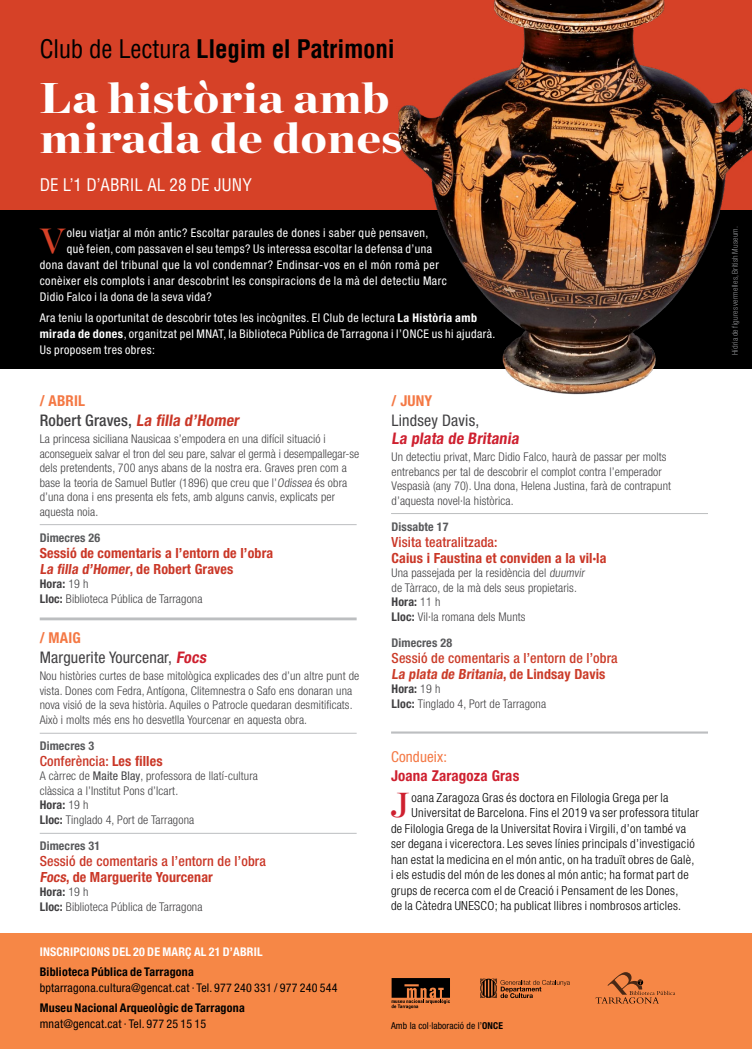
<style>
.page{position:relative;width:752px;height:1049px;background:#fff}
.page>*{position:absolute;margin:0;border:0;box-sizing:border-box;transform-origin:0 0}
.t1{font:900 43px/40px "Chronicle Display";letter-spacing:.01em;color:#fff;scale:1.1 1}
.t2{font:35px "Chronicle Display Semi";color:#d64127}
.t3{font:34.7px "Chronicle Display Semi";color:#ce202f}
.t4{font:700 condensed 25px "Helvetica LT Std";letter-spacing:-.01em;color:#000}
.t5{font:condensed 17px "Helvetica LT Std";color:#fff}
.t6{font:condensed 16px "Helvetica Neue LT Std";letter-spacing:.01em;color:#414042}
.t7{font:700 condensed 16px "Helvetica Neue LT Std";color:#ca3727}
.t8{font:700 condensed 16px "Helvetica Neue LT Std";color:#ce202f}
.t9{font:700 condensed 15px "Helvetica Neue LT Std";letter-spacing:.01em;color:#ce202f}
.t10{font:700 condensed 15px "Helvetica Neue LT Std";letter-spacing:.01em;color:#f47844}
.t11{font:condensed 15px "Helvetica Neue LT Std";letter-spacing:.01em;color:#f47844}
.t12{font:700 condensed 14px/16px "Helvetica Neue LT Std";letter-spacing:.01em;color:#ca3727}
.t13{font:500 condensed 14px "Helvetica Neue LT Std";letter-spacing:.01em;color:#ca3727}
.t14{font:500 condensed 14px "Helvetica Neue LT Std";letter-spacing:.01em;color:#cb3c29}
.t15{font:700 condensed 14px "Helvetica Neue LT Std";color:#cb3c29}
.t16{font:300 condensed 12.5px "Helvetica Neue LT Std";letter-spacing:.025em;color:#000}
.t17{font:300 condensed 12px/14.5px "Helvetica Neue LT Std";letter-spacing:.01em;color:#414042}
.t18{font:condensed 12px/16px "Helvetica Neue LT Std";letter-spacing:.035em;color:#fff}
.t19{font:condensed 12px "Helvetica Neue LT Std";letter-spacing:.015em;color:#000}
.t20{font:700 condensed 12px "Helvetica Neue LT Std";letter-spacing:.015em;color:#000}
.t21{font:700 condensed 12px "Helvetica Neue LT Std";letter-spacing:.01em;color:#58595b}
.t22{font:700 condensed 12px "Helvetica Neue LT Std";letter-spacing:.015em;color:#fff}
.t23{font:condensed 9.5px "Helvetica Neue LT Std";letter-spacing:.01em;color:#000}
.t24{font:300 condensed 8px "Helvetica Neue LT Std";letter-spacing:.02em;color:#939598}
.s1{font-weight:400}
.s2{font-weight:700}
.s3{font-weight:500;color:#414042}
.s4{font-weight:700;color:#ce202f}
</style>
<div class="page">
<div style="left:0;top:933px;width:751px;height:116px;background:#f68746"></div>
<div style="left:0;top:210px;width:751px;height:159px;background:#000"></div>
<div style="left:0;top:0;width:751px;height:210px;background:#d64127"></div>
<img style="left:398px;top:0;width:353px;height:395px">
<hr style="left:391px;top:731px;width:316px;height:2px;background:#bcbec0">
<hr style="left:391px;top:513px;width:316px;height:1px;background:#bcbec0">
<hr style="left:40px;top:524px;width:316px;height:1px;background:#bcbec0">
<hr style="left:40px;top:617px;width:316px;height:3px;background:#bcbec0">
<hr style="left:40px;top:733px;width:316px;height:1px;background:#bcbec0">
<hr style="left:40px;top:833px;width:316px;height:1px;background:#bcbec0">
<svg style="left:391px;top:978px;width:59px;height:31px"></svg>
<svg style="left:480px;top:978px;width:89px;height:20px"></svg>
<svg style="left:595px;top:972px;width:79px;height:31px"></svg>
<h3 class="t4" style="left:40px;top:33px;width:356px"><span class="s1">Club de Lectura</span> Llegim el Patrimoni</h3>
<h1 class="t1" style="left:40px;top:75px;width:331px">La història amb mirada de dones</h1>
<h3 class="t5" style="left:40px;top:174px;width:213px">DE L’1 D’ABRIL AL 28 DE JUNY</h3>
<h2 class="t2" style="left:40px;top:213px;width:26px">V</h2>
<p class="t18" style="left:67px;top:224px;width:363px">oleu viatjar al món antic? Escoltar paraules de dones i saber què pensaven,</p>
<p class="t18" style="left:67px;top:240px;width:367px">què feien, com passaven el seu temps? Us interessa escoltar la defensa d’una</p>
<p class="t18" style="left:40px;top:256px;width:400px">dona davant del tribunal que la vol condemnar? Endinsar-vos en el món romà per</p>
<p class="t18" style="left:40px;top:272px;width:408px">conèixer els complots i anar descobrint les conspiracions de la mà del detectiu Marc</p>
<p class="t18" style="left:40px;top:288px;width:173px">Didio Falco i la dona de la seva vida?</p>
<p class="t18" style="left:40px;top:310px;width:457px">Ara teniu la oportunitat de descobrir totes les incògnites. El Club de lectura <span class="s2">La Història amb mirada de dones</span>, organitzat pel MNAT, la Biblioteca Pública de Tarragona i l’ONCE us hi ajudarà.<br>Us proposem tres obres:</p>
<p class="t10" style="left:40px;top:392px;width:47px">/ ABRIL</p>
<h3 class="t7" style="left:40px;top:411px;width:203px"><span class="s3">Robert Graves,</span> La filla d’Homer</h3>
<p class="t17" style="left:40px;top:432px;width:321px">La princesa siciliana Nausicaa s’empodera en una difícil situació i aconsegueix salvar el tron del seu pare, salvar el germà i desempallegar-se dels pretendents, 700 anys abans de la nostra era. Graves pren com a base la teoria de Samuel Butler (1896) que creu que l’Odissea és obra d’una dona i ens presenta els fets, amb alguns canvis, explicats per aquesta noia.</p>
<p class="t21" style="left:40px;top:530px;width:62px">Dimecres 26</p>
<p class="t12" style="left:40px;top:545px;width:235px">Sessió de comentaris a l’entorn de l’obra<br>La filla d’Homer, de Robert Graves</p>
<p class="t17" style="left:40px;top:577px;width:164px"><span class="s2">Hora:</span> 19 h<br><span class="s2">Lloc:</span> Biblioteca Pública de Tarragona</p>
<p class="t10" style="left:40px;top:629px;width:42px">/ MAIG</p>
<h3 class="t6" style="left:40px;top:648px;width:170px">Marguerite Yourcenar, <span class="s4">Focs</span></h3>
<p class="t17" style="left:40px;top:669px;width:321px">Nou històries curtes de base mitològica explicades des d’un altre punt de vista. Dones com Fedra, Antígona, Clitemnestra o Safo ens donaran una nova visió de la seva història. Aquiles o Patrocle quedaran desmitificats.<br>Això i molts més ens ho desvetlla Yourcenar en aquesta obra.</p>
<p class="t21" style="left:40px;top:738px;width:56px">Dimecres 3</p>
<p class="t13" style="left:40px;top:752px;width:124px">Conferència: <span class="s2">Les filles</span></p>
<p class="t17" style="left:40px;top:769px;width:220px">A càrrec de <span class="s1">Maite Blay</span>, professora de llatí-cultura clàssica a l’Institut Pons d’Icart.<br><span class="s2">Hora:</span> 19 h<br><span class="s2">Lloc:</span> Tinglado 4, Port de Tarragona</p>
<p class="t21" style="left:40px;top:838px;width:62px">Dimecres 31</p>
<p class="t13" style="left:40px;top:852px;width:227px">Sessió de comentaris a l’entorn de l’obra</p>
<p class="t12" style="left:40px;top:868px;width:175px">Focs, de Marguerite Yourcenar</p>
<p class="t17" style="left:40px;top:884px;width:164px"><span class="s2">Hora:</span> 19 h<br><span class="s2">Lloc:</span> Biblioteca Pública de Tarragona</p>
<p class="t10" style="left:391px;top:392px;width:42px">/ JUNY</p>
<h3 class="t6" style="left:391px;top:411px;width:89px">Lindsey Davis,</h3>
<h3 class="t8" style="left:391px;top:429px;width:131px">La plata de Britania</h3>
<p class="t17" style="left:391px;top:450px;width:281px">Un detectiu privat, Marc Didio Falco, haurà de passar per molts entrebancs per tal de descobrir el complot contra l’emperador Vespasià (any 70). Una dona, Helena Justina, farà de contrapunt d’aquesta novel·la històrica.</p>
<p class="t21" style="left:391px;top:519px;width:58px">Dissabte 17</p>
<p class="t13" style="left:391px;top:533px;width:107px">Visita teatralitzada:</p>
<p class="t12" style="left:391px;top:550px;width:216px">Caius i Faustina et conviden a la vil·la</p>
<p class="t17" style="left:391px;top:566px;width:196px">Una passejada per la residència del duumvir de Tàrraco, de la mà dels seus propietaris.<br><span class="s2">Hora:</span> 11 h<br><span class="s2">Lloc:</span> Vil·la romana dels Munts</p>
<p class="t21" style="left:391px;top:635px;width:62px">Dimecres 28</p>
<p class="t14" style="left:391px;top:649px;width:227px">Sessió de comentaris a l’entorn de l’obra</p>
<p class="t15" style="left:391px;top:665px;width:215px">La plata de Britania, d e L i n d s ay D av i s</p>
<p class="t17" style="left:391px;top:681px;width:156px"><span class="s2">Hora:</span> 19 h<br><span class="s2">Lloc:</span> Tinglado 4, Port de Tarragona</p>
<p class="t11" style="left:391px;top:748px;width:57px">Condueix:</p>
<p class="t9" style="left:391px;top:766px;width:130px">Joana Zaragoza Gras</p>
<h3 class="t3" style="left:390px;top:778px;width:21px">J</h3>
<p class="t16" style="left:411px;top:790px;width:258px">oana Zaragoza Gras és doctora en Filologia Grega per la</p>
<p class="t16" style="left:411px;top:805px;width:289px">Universitat de Barcelona. Fins el 2019 va ser professora titular</p>
<p class="t16" style="left:391px;top:821px;width:296px">de Filologia Grega de la Universitat Rovira i Virgili, d’on també va</p>
<p class="t16" style="left:391px;top:836px;width:305px">ser degana i vicerectora. Les seves línies principals d’investigació</p>
<p class="t16" style="left:391px;top:852px;width:305px">han estat la medicina en el món antic, on ha traduït obres de Galè,</p>
<p class="t16" style="left:391px;top:867px;width:299px">i els estudis del món de les dones al món antic; ha format part de</p>
<p class="t16" style="left:391px;top:883px;width:289px">grups de recerca com el de Creació i Pensament de les Dones,</p>
<p class="t16" style="left:391px;top:898px;width:291px">de la Càtedra UNESCO; ha publicat llibres i nombrosos articles.</p>
<p class="t22" style="left:40px;top:944px;width:224px">INSCRIPCIONS DEL 20 DE MARÇ AL 21 D’ABRIL</p>
<p class="t20" style="left:40px;top:964px;width:156px">Biblioteca Pública de Tarragona</p>
<p class="t19" style="left:40px;top:980px;width:299px">bptarragona.cultura@gencat.cat · Tel. 977 240 331 / 977 240 544</p>
<p class="t20" style="left:40px;top:1000px;width:206px">Museu Nacional Arqueològic de Tarragona</p>
<p class="t19" style="left:40px;top:1016px;width:168px">mnat@gencat.cat · Tel. 977 25 15 15</p>
<p class="t23" style="left:391px;top:1020px;width:113px">Amb la col·laboració de l’<span class="s2">ONCE</span></p>
<p class="t24" style="left:730px;top:355px;width:131px;rotate:-90deg">Hídria de figures vermelles, British Museum.</p>
</div>
